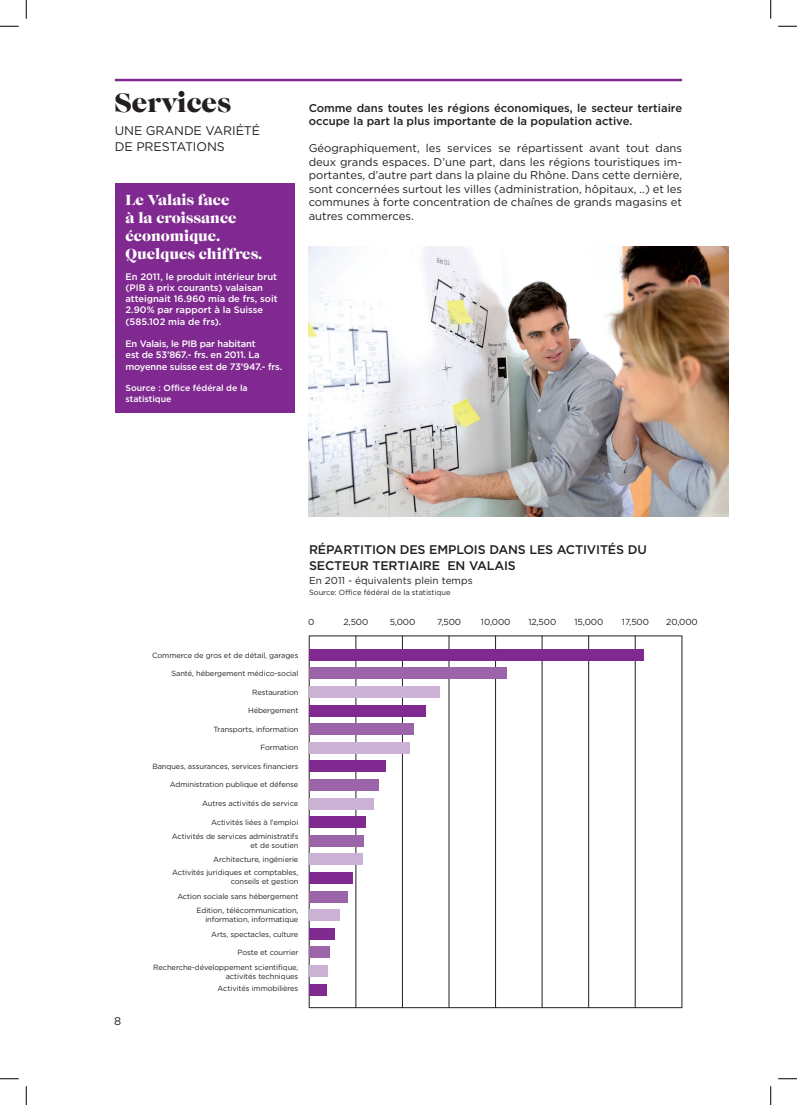
<style>
.page{position:relative;width:797px;height:1105px;background:#fff}
.page>*{position:absolute;margin:0;border:0;box-sizing:border-box;transform-origin:0 0}
.t1{font:27.5px "Caslon Becker Graphique";color:#231f20}
.t2{font:15px/18px "Caslon Becker Graphique";color:#fff}
.t3{font:500 12.5px/16.2px "Gotham";letter-spacing:-.01em;color:#231f20}
.t4{font:12.5px "Gotham";letter-spacing:-.01em;color:#231f20}
.t5{font:11.25px/13.5px "Gotham";color:#231f20;text-align:justify}
.t6{font:500 11.25px/13.5px "Gotham HTF";color:#231f20}
.t7{font:10px "Gotham";color:#231f20}
.t8{font:500 9.38px/11.2px "Gotham";color:#fff}
.t9{font:500 9.38px/11.2px "Gotham";letter-spacing:-.02em;color:#fff}
.t10{font:8.75px "Gotham HTF";letter-spacing:-.01em;color:#231f20}
.t11{font:500 8.75px/10.5px "Gotham";color:#fff}
.t12{font:7.5px/14.8px "Gotham HTF";letter-spacing:-.01em;color:#231f20;text-align:right}
.t13{font:7.5px "Gotham";color:#231f20}
</style>
<div class="page">
<hr style="left:309px;top:636px;width:1px;height:372px;background:#231f20">
<hr style="left:355px;top:636px;width:1px;height:372px;background:#231f20">
<hr style="left:402px;top:636px;width:1px;height:372px;background:#231f20">
<hr style="left:449px;top:636px;width:1px;height:372px;background:#231f20">
<hr style="left:495px;top:636px;width:1px;height:372px;background:#231f20">
<hr style="left:542px;top:636px;width:1px;height:372px;background:#231f20">
<hr style="left:588px;top:636px;width:1px;height:372px;background:#231f20">
<hr style="left:635px;top:636px;width:1px;height:372px;background:#231f20">
<hr style="left:681px;top:636px;width:1px;height:372px;background:#231f20">
<hr style="left:309px;top:636px;width:373px;height:1px;background:#231f20">
<hr style="left:309px;top:1007px;width:373px;height:1px;background:#231f20">
<div style="left:309px;top:649px;width:335px;height:12px;background:#802990"></div>
<div style="left:309px;top:667px;width:197px;height:12px;background:#9c65aa"></div>
<div style="left:309px;top:686px;width:131px;height:12px;background:#cbb2d5"></div>
<div style="left:309px;top:705px;width:116px;height:11px;background:#802990"></div>
<div style="left:309px;top:723px;width:104px;height:12px;background:#9c65aa"></div>
<div style="left:309px;top:742px;width:101px;height:12px;background:#cbb2d5"></div>
<div style="left:309px;top:760px;width:77px;height:12px;background:#802990"></div>
<div style="left:309px;top:779px;width:69px;height:12px;background:#9c65aa"></div>
<div style="left:309px;top:798px;width:64px;height:11px;background:#cbb2d5"></div>
<div style="left:309px;top:816px;width:57px;height:12px;background:#802990"></div>
<div style="left:309px;top:835px;width:54px;height:12px;background:#9c65aa"></div>
<div style="left:309px;top:853px;width:53px;height:12px;background:#cbb2d5"></div>
<div style="left:309px;top:872px;width:44px;height:12px;background:#802990"></div>
<div style="left:309px;top:891px;width:39px;height:11px;background:#9c65aa"></div>
<div style="left:309px;top:909px;width:31px;height:12px;background:#cbb2d5"></div>
<div style="left:309px;top:928px;width:26px;height:12px;background:#802990"></div>
<div style="left:309px;top:946px;width:20px;height:12px;background:#9c65aa"></div>
<div style="left:309px;top:965px;width:19px;height:12px;background:#cbb2d5"></div>
<div style="left:309px;top:984px;width:18px;height:11px;background:#802990"></div>
<hr style="left:115px;top:79px;width:567px;height:2px;background:#802990">
<div style="left:115px;top:183px;width:179px;height:229px;background:#802990"></div>
<img style="left:309px;top:247px;width:419px;height:270px">
<svg style="left:0;top:25px;width:19px;height:2px"></svg>
<svg style="left:778px;top:25px;width:19px;height:2px"></svg>
<svg style="left:0;top:1078px;width:19px;height:1px"></svg>
<svg style="left:778px;top:1078px;width:19px;height:1px"></svg>
<svg style="left:25px;top:0;width:2px;height:19px"></svg>
<svg style="left:25px;top:1086px;width:2px;height:19px"></svg>
<svg style="left:770px;top:0;width:1px;height:19px"></svg>
<svg style="left:770px;top:1086px;width:1px;height:19px"></svg>
<h1 class="t1" style="left:115px;top:86px;width:118px">Services</h1>
<h3 class="t4" style="left:115px;top:124px;width:10px">Une</h3>
<h3 class="t4" style="left:146px;top:124px;width:20px">grande</h3>
<h3 class="t4" style="left:205px;top:124px;width:9px">vari</h3>
<h3 class="t4" style="left:236px;top:124px;width:26px">été</h3>
<h3 class="t4" style="left:115px;top:140px;width:31px">de pres</h3>
<h3 class="t4" style="left:169px;top:140px;width:47px">tations</h3>
<h2 class="t2" style="left:125px;top:191px;width:138px">Le Valais face<br>à la croissance économique.<br>Quelques chiffres.</h2>
<p class="t8" style="left:125px;top:270px;width:154px">En 2011, le produit intérieur brut (PIB à prix courants) valaisan atteignait 16.960 mia de frs, soit<br>2.90% par rapport à la Suisse (585.102 mia de frs).</p>
<p class="t9" style="left:125px;top:338px;width:158px">En Valais, le PIB par habitant<br>est de 53’867.- frs. en 2011. La moyenne suisse est de 73’947.- frs.</p>
<p class="t11" style="left:125px;top:383px;width:124px">Source : Office fédéral de la statistique</p>
<h3 class="t6" style="left:309px;top:101px;width:375px">Comme dans toutes les régions économiques, le secteur tertiaire occupe la part la plus importante de la population active.</h3>
<p class="t5" style="left:309px;top:141px;width:375px">Géographiquement, les services se répartissent avant tout dans deux grands espaces. D’une part, dans les régions touristiques im&shy;portantes, d’autre part dans la plaine du Rhône. Dans cette dernière, sont concernées surtout les villes (administration, hôpitaux, ..) et les communes à forte concentration de chaînes de grands magasins et autres commerces.</p>
<h3 class="t5" style="left:114px;top:1014px;width:9px">8</h3>
<p class="t12" style="left:152px;top:647px;width:148px">Commerce de gros et de détail, garages</p>
<p class="t12" style="left:171px;top:666px;width:128px">Santé, hébergement médico-social</p>
<p class="t12" style="left:252px;top:684px;width:48px">Restauration</p>
<p class="t12" style="left:248px;top:703px;width:52px">Hébergement</p>
<p class="t12" style="left:213px;top:722px;width:86px">Transports, information</p>
<p class="t12" style="left:260px;top:740px;width:39px">Formation</p>
<p class="t12" style="left:152px;top:759px;width:147px">Banques, assurances, services financiers</p>
<p class="t12" style="left:170px;top:777px;width:130px">Administration publique et défense</p>
<p class="t12" style="left:202px;top:796px;width:98px">Autres activités de service</p>
<p class="t12" style="left:172px;top:814px;width:128px">Activités liées à l’emploi<br>Activités de services administratifs</p>
<p class="t12" style="left:172px;top:839px;width:128px;line-height:13.5px">et de soutien<br>Architecture, ingénierie<br>Activités juridiques et comptables,</p>
<p class="t12" style="left:177px;top:874px;width:123px">conseils et gestion<br>Action sociale sans hébergement</p>
<p class="t12" style="left:196px;top:905px;width:103px;line-height:9px">Edition, télécommunication, information, informatique</p>
<p class="t12" style="left:211px;top:926px;width:89px">Arts, spectacles, culture</p>
<p class="t12" style="left:153px;top:945px;width:147px">Poste et courrier<br>Recherche-développement scientifique,</p>
<p class="t12" style="left:218px;top:970px;width:82px;line-height:12.5px">activités techniques<br>Activités immobilières</p>
<h3 class="t3" style="left:309px;top:541px;width:339px">Répartition des emplois dans les activités du secteur tertiai re en Valais</h3>
<h3 class="t7" style="left:309px;top:574px;width:165px">En 2011 - équivalents plein temps</h3>
<p class="t13" style="left:309px;top:588px;width:143px">Source: Office fédéral de la statistique</p>
<p class="t10" style="left:308px;top:617px;width:8px">0</p>
<p class="t10" style="left:343px;top:617px;width:26px">2,500</p>
<p class="t10" style="left:389px;top:617px;width:27px">5,000</p>
<p class="t10" style="left:437px;top:617px;width:26px">7,500</p>
<p class="t10" style="left:481px;top:617px;width:31px">10,000</p>
<p class="t10" style="left:528px;top:617px;width:29px">12,500</p>
<p class="t10" style="left:574px;top:617px;width:30px">15,000</p>
<p class="t10" style="left:622px;top:617px;width:29px">17,500</p>
<p class="t10" style="left:666px;top:617px;width:33px">20,000</p>
</div>
